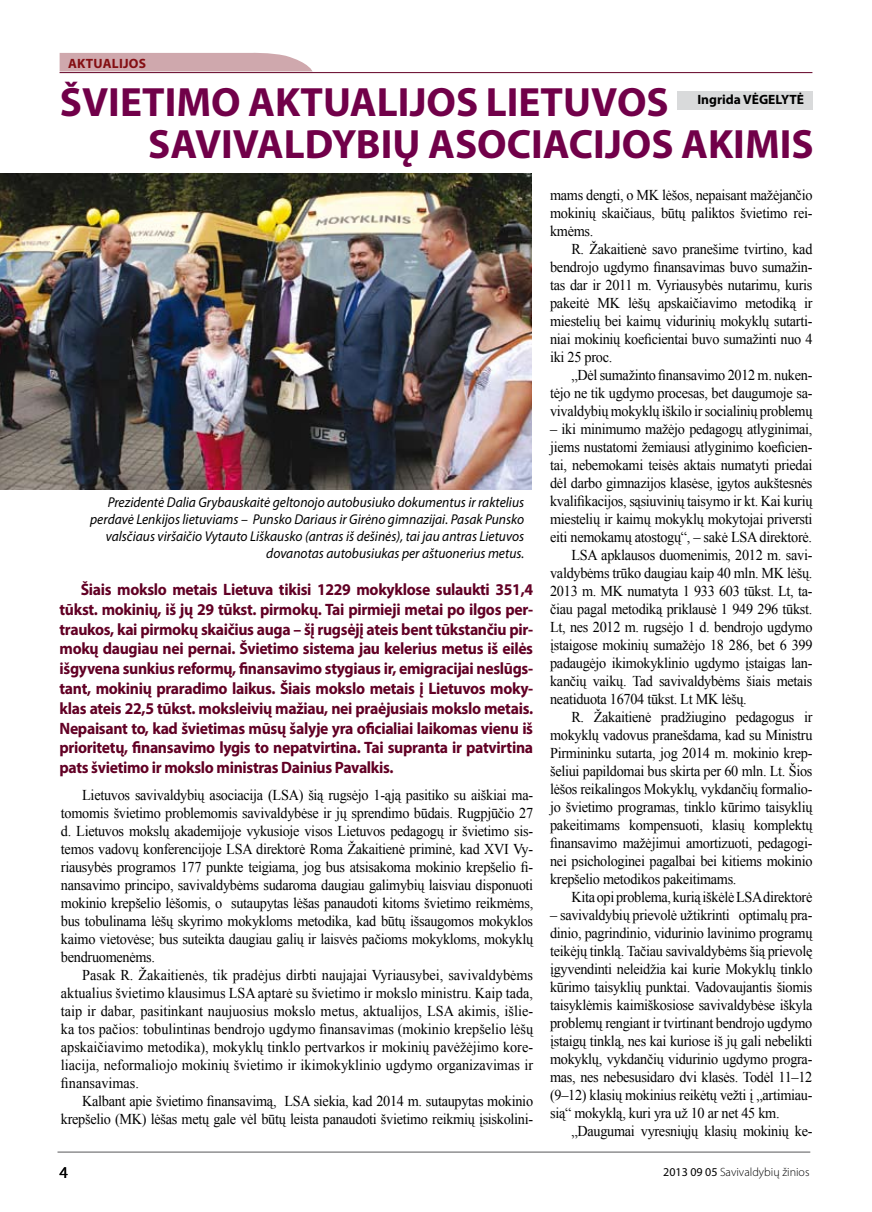
<style>
.page{position:relative;width:872px;height:1212px;background:#fff}
.page>*{position:absolute;margin:0;border:0;box-sizing:border-box;transform-origin:0 0}
.t1{font:700 41.1px/41.8px "Myriad Pro";color:#710049}
.t2{font:700 16.5px/19.8px "Myriad Pro";letter-spacing:-.02em;color:#620025;text-align:justify;scale:.95 1}
.t3{font:15px/18px "Times New Roman";letter-spacing:-.02em;color:#000;text-align:justify;scale:.95 1}
.t4{font:italic 14.25px/17.1px "Myriad Pro";color:#000;text-align:right;scale:.95 1}
.t5{font:700 13.5px "Myriad Pro";color:#000}
.t6{font:700 13.5px "Myriad Pro";color:#840e12}
.t7{font:300 12px "Myriad Pro";color:#000}
.s1{font-weight:400}
</style>
<div class="page">
<hr style="left:60px;top:72px;width:752px;height:1px;background:#620025">
<svg style="left:60px;top:52px;width:252px;height:19px;background:#d3b0b5"></svg>
<hr style="left:57px;top:1152px;width:753px;height:1px;background:#58585a">
<img style="left:0;top:174px;width:531px;height:316px">
<div style="left:676px;top:91px;width:136px;height:19px;background:#d9dadb"></div>
<p class="t6" style="left:68px;top:55px;width:9px">aktualijos</p>
<h1 class="t1" style="left:148px;top:80px;width:667px;text-indent:-88px">ŠVIETIMO AKTUALIJOS LIETUVOS<br>SAVIVALDYBIŲ ASOCIACIJOS AKIMIS</h1>
<p class="t5" style="left:697px;top:91px;width:108px">Ingrida VĖGELYTĖ</p>
<p class="t4" style="left:90px;top:494px;width:458px">Prezidentė Dalia Grybauskaitė geltonojo autobusiuko dokumentus ir raktelius perdavė Lenkijos lietuviams – Punsko Dariaus ir Girėno gimnazijai. Pasak Punsko valsčiaus viršaičio Vytauto Liškausko (antras iš dešinės), tai jau antras Lietuvos dovanotas autobusiukas per aštuonerius metus.</p>
<p class="t2" style="left:60px;top:579px;width:500px;text-indent:21px">Šiais mokslo metais Lietuva tikisi 1229 mokyklose sulaukti 351,4 tūkst. mokinių, iš jų 29 tūkst. pirmokų. Tai pirmieji metai po ilgos per&shy;traukos, kai pirmokų skaičius auga – šį rugsėjį ateis bent tūkstančiu pir&shy;mokų daugiau nei pernai. Švietimo sistema jau kelerius metus iš eilės išgyvena sunkius reformų, finansavimo stygiaus ir, emigracijai neslūgs&shy;tant, mokinių praradimo laikus. Šiais mokslo metais į Lietuvos moky&shy;klas ateis 22,5 tūkst. moksleivių mažiau, nei praėjusiais mokslo metais.<br>Nepaisant to, kad švietimas mūsų šalyje yra oficialiai laikomas vienu iš prioritetų, finansavimo lygis to nepatvirtina. Tai supranta ir patvirtina pats švietimo ir mokslo ministras Dainius Pavalkis.</p>
<p class="t3" style="left:61px;top:786px;width:498px;text-indent:21px">Lietuvos savivaldybių asociacija (LSA) šią rugsėjo 1-ąją pasitiko su aiškiai ma&shy;tomomis švietimo problemomis savivaldybėse ir jų sprendimo būdais. Rugpjūčio 27 d. Lietuvos mokslų akademijoje vykusioje visos Lietuvos pedagogų ir švietimo sis&shy;temos vadovų konferencijoje LSA direktorė Roma Žakaitienė priminė, kad XVI Vy&shy;riausybės programos 177 punkte teigiama, jog bus atsisakoma mokinio krepšelio fi&shy;nansavimo principo, savivaldybėms sudaroma daugiau galimybių laisviau disponuoti mokinio krepšelio lėšomis, o sutaupytas lėšas panaudoti kitoms švietimo reikmėms, bus tobulinama lėšų skyrimo mokykloms metodika, kad būtų išsaugomos mokyklos kaimo vietovėse; bus suteikta daugiau galių ir laisvės pačioms mokykloms, mokyklų bendruomenėms.</p>
<p class="t3" style="left:61px;top:966px;width:498px;text-indent:21px">Pasak R. Žakaitienės, tik pradėjus dirbti naujajai Vyriausybei, savivaldybėms aktualius švietimo klausimus LSA aptarė su švietimo ir mokslo ministru. Kaip tada, taip ir dabar, pasitinkant naujuosius mokslo metus, aktualijos, LSA akimis, išlie&shy;ka tos pačios: tobulintinas bendrojo ugdymo finansavimas (mokinio krepšelio lėšų apskaičiavimo metodika), mokyklų tinklo pertvarkos ir mokinių pavėžėjimo kore&shy;liacija, neformaliojo mokinių švietimo ir ikimokyklinio ugdymo organizavimas ir finansavimas.</p>
<p class="t3" style="left:61px;top:1092px;width:498px;text-align:right">Kalbant apie švietimo finansavimą, LSA siekia, kad 2014 m. sutaupytas mokinio krepšelio (MK) lėšas metų gale vėl būtų leista panaudoti švietimo reikmių įsiskolini-</p>
<p class="t3" style="left:550px;top:186px;width:278px">mams dengti, o MK lėšos, nepaisant mažėjančio mokinių skaičiaus, būtų paliktos švietimo rei&shy;kmėms.</p>
<p class="t3" style="left:550px;top:240px;width:278px;text-indent:21px">R. Žakaitienė savo pranešime tvirtino, kad bendrojo ugdymo finansavimas buvo sumažin&shy;tas dar ir 2011 m. Vyriausybės nutarimu, kuris pakeitė MK lėšų apskaičiavimo metodiką ir miestelių bei kaimų vidurinių mokyklų sutarti&shy;niai mokinių koeficientai buvo sumažinti nuo 4 iki 25 proc.</p>
<p class="t3" style="left:550px;top:366px;width:278px;text-indent:21px">„Dėl sumažinto finansavimo 2012 m. nuken&shy;tėjo ne tik ugdymo procesas, bet daugumoje sa&shy;vivaldybių mokyklų iškilo ir socialinių problemų</p>
<p class="t3" style="left:550px;top:420px;width:278px">– iki minimumo mažėjo pedagogų atlyginimai,</p>
<p class="t3" style="left:550px;top:438px;width:278px">jiems nustatomi žemiausi atlyginimo koeficien-</p>
<p class="t3" style="left:550px;top:456px;width:278px">tai, nebemokami teisės aktais numatyti priedai</p>
<p class="t3" style="left:550px;top:474px;width:278px">dėl darbo gimnazijos klasėse, įgytos aukštesnės</p>
<p class="t3" style="left:550px;top:492px;width:278px">kvalifikacijos, sąsiuvinių taisymo ir kt. Kai kurių</p>
<p class="t3" style="left:550px;top:510px;width:278px">miestelių ir kaimų mokyklų mokytojai priversti</p>
<p class="t3" style="left:550px;top:528px;width:277px">eiti nemokamų atostogų“, – sakė LSA direktorė.</p>
<p class="t3" style="left:571px;top:546px;width:255px">LSA apklausos duomenimis, 2012 m. savi-</p>
<p class="t3" style="left:550px;top:564px;width:278px">valdybėms trūko daugiau kaip 40 mln. MK lėšų.</p>
<p class="t3" style="left:550px;top:582px;width:278px">2013 m. MK numatyta 1 933 603 tūkst. Lt, ta-</p>
<p class="t3" style="left:550px;top:600px;width:278px">čiau pagal metodiką priklausė 1 949 296 tūkst.</p>
<p class="t3" style="left:550px;top:618px;width:278px">Lt, nes 2012 m. rugsėjo 1 d. bendrojo ugdymo</p>
<p class="t3" style="left:550px;top:636px;width:278px">įstaigose mokinių sumažėjo 18 286, bet 6 399</p>
<p class="t3" style="left:550px;top:654px;width:278px">padaugėjo ikimokyklinio ugdymo įstaigas lan-</p>
<p class="t3" style="left:550px;top:672px;width:278px">kančių vaikų. Tad savivaldybėms šiais metais</p>
<p class="t3" style="left:550px;top:690px;width:208px">neatiduota 16704 tūkst. Lt MK lėšų.</p>
<p class="t3" style="left:571px;top:708px;width:255px">R. Žakaitienė pradžiugino pedagogus ir</p>
<p class="t3" style="left:550px;top:726px;width:278px">mokyklų vadovus pranešdama, kad su Ministru</p>
<p class="t3" style="left:550px;top:744px;width:278px">Pirmininku sutarta, jog 2014 m. mokinio krep-</p>
<p class="t3" style="left:550px;top:762px;width:277px">šeliui papildomai bus skirta per 60 mln. Lt. Šios</p>
<p class="t3" style="left:550px;top:780px;width:278px">lėšos reikalingos Mokyklų, vykdančių formalio-</p>
<p class="t3" style="left:550px;top:798px;width:278px">jo švietimo programas, tinklo kūrimo taisyklių</p>
<p class="t3" style="left:550px;top:816px;width:278px">pakeitimams kompensuoti, klasių komplektų</p>
<p class="t3" style="left:550px;top:834px;width:278px">finansavimo mažėjimui amortizuoti, pedagogi-</p>
<p class="t3" style="left:550px;top:852px;width:278px">nei psichologinei pagalbai bei kitiems mokinio</p>
<p class="t3" style="left:550px;top:870px;width:198px">krepšelio metodikos pakeitimams.</p>
<p class="t3" style="left:571px;top:888px;width:255px">Kita opi problema, kurią iškėlė LSA direktorė</p>
<p class="t3" style="left:550px;top:906px;width:278px">– savivaldybių prievolė užtikrinti optimalų pra&shy;dinio, pagrindinio, vidurinio lavinimo programų teikėjų tinklą. Tačiau savivaldybėms šią prievolę įgyvendinti neleidžia kai kurie Mokyklų tinklo kūrimo taisyklių punktai. Vadovaujantis šiomis taisyklėmis kaimiškosiose savivaldybėse iškyla problemų rengiant ir tvirtinant bendrojo ugdymo įstaigų tinklą, nes kai kuriose iš jų gali nebelikti mokyklų, vykdančių vidurinio ugdymo progra&shy;mas, nes nebesusidaro dvi klasės. Todėl 11–12 (9–12) klasių mokinius reikėtų vežti į „artimiau&shy;sią“ mokyklą, kuri yra už 10 ar net 45 km.</p>
<p class="t3" style="left:571px;top:1122px;width:255px">„Daugumai vyresniųjų klasių mokinių ke-</p>
<p class="t7" style="left:663px;top:1165px;width:148px"><span class="s1">2013 09 05</span> Savivaldybių žinios</p>
</div>
